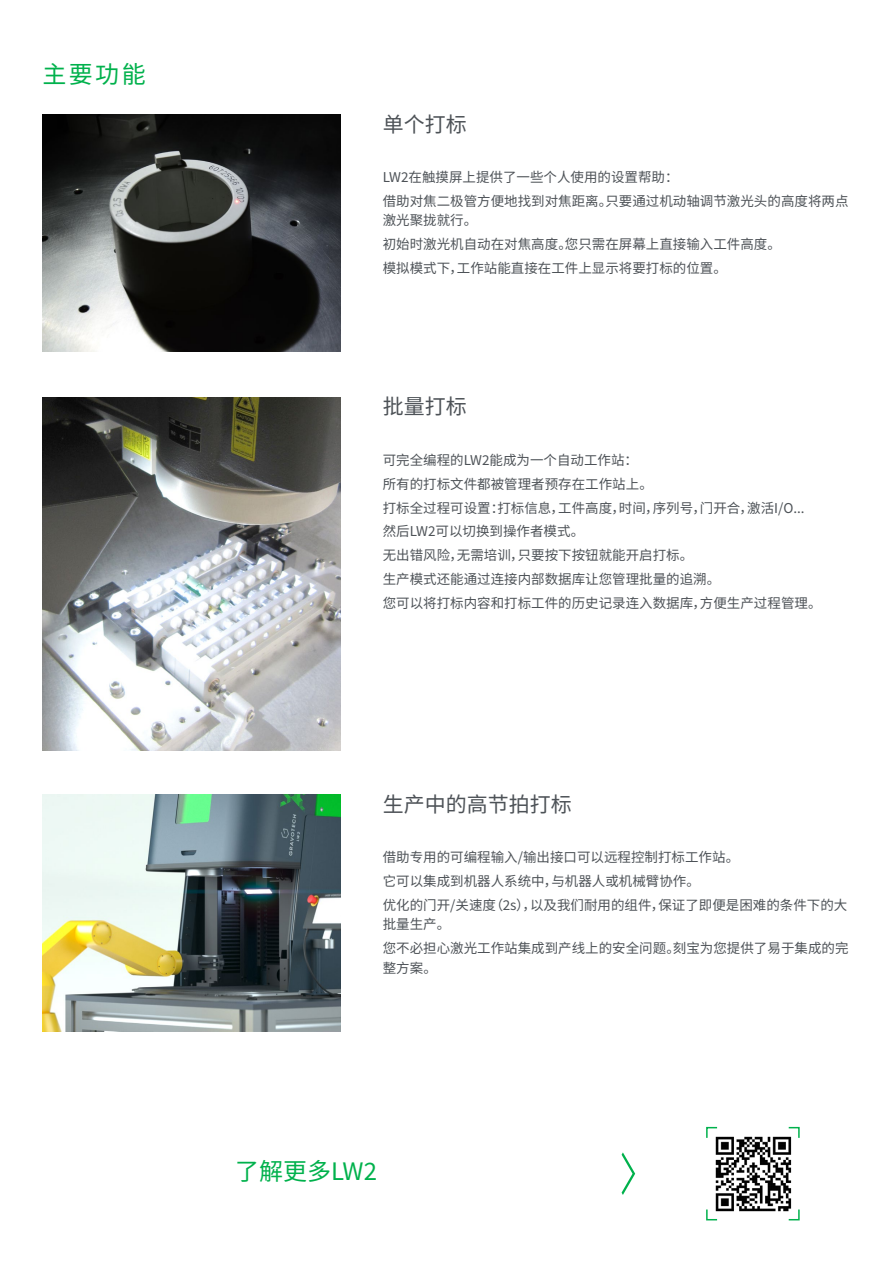
<style>
.page{position:relative;width:893px;height:1263px;background:#fff}
.page>*{position:absolute;margin:0;border:0;box-sizing:border-box;transform-origin:0 0}
.t1{font:24px "Noto Sans SC";color:#00b14c}
.t2{font:21px "Noto Sans SC";color:#4d5257}
.t3{font:13.5px/23.7px "Noto Sans SC";color:#4d5257}
</style>
<div class="page">
<svg style="left:622px;top:1152px;width:13px;height:43px"></svg>
<svg style="left:706px;top:1126px;width:12px;height:12px"></svg>
<svg style="left:706px;top:1209px;width:12px;height:12px"></svg>
<svg style="left:788px;top:1126px;width:12px;height:12px"></svg>
<svg style="left:788px;top:1209px;width:12px;height:12px"></svg>
<img style="left:43px;top:397px;width:297px;height:354px">
<img style="left:43px;top:115px;width:297px;height:236px">
<img style="left:43px;top:795px;width:297px;height:236px">
<img style="left:713px;top:1134px;width:80px;height:79px">
<h1 class="t1" style="left:43px;top:61px;width:105px">主要功能</h1>
<h2 class="t2" style="left:383px;top:112px;width:85px">单个打标</h2>
<p class="t3" style="left:383px;top:166px;width:467px">LW2在触摸屏上提供了一些个人使用的设置帮助：<br>借助对焦二极管方便地找到对焦距离。只要通过机动轴调节激光头的高度将两点</p>
<p class="t3" style="left:383px;top:209px;width:400px">激光聚拢就行。<br>初始时激光机自动在对焦高度。您只需在屏幕上直接输入工件高度。模拟模式下，工作站能直接在工件上显示将要打标的位置。</p>
<h2 class="t2" style="left:383px;top:395px;width:85px">批量打标</h2>
<p class="t3" style="left:383px;top:449px;width:440px">可完全编程的LW2能成为一个自动工作站：<br>所有的打标文件都被管理者预存在工作站上。<br>打标全过程可设置：打标信息，工件高度，时间，序列号，门开合，激活I/O...<br>然后LW2可以切换到操作者模式。<br>无出错风险，无需培训，只要按下按钮就能开启打标。<br>生产模式还能通过连接内部数据库让您管理批量的追溯。<br>您可以将打标内容和打标工件的历史记录连入数据库，方便生产过程管理。</p>
<h2 class="t2" style="left:383px;top:792px;width:190px">生产中的高节拍打标</h2>
<p class="t3" style="left:383px;top:846px;width:466px">借助专用的可编程输入/输出接口可以远程控制打标工作站。<br>它可以集成到机器人系统中，与机器人或机械臂协作。<br>优化的门开/关速度（2s），以及我们耐用的组件，保证了即便是困难的条件下的大</p>
<p class="t3" style="left:383px;top:913px;width:467px">批量生产。<br>您不必担心激光工作站集成到产线上的安全问题。刻宝为您提供了易于集成的完</p>
<p class="t3" style="left:383px;top:956px;width:56px">整方案。</p>
<h1 class="t1" style="left:235px;top:1158px;width:143px">了解更多LW2</h1>
</div>
